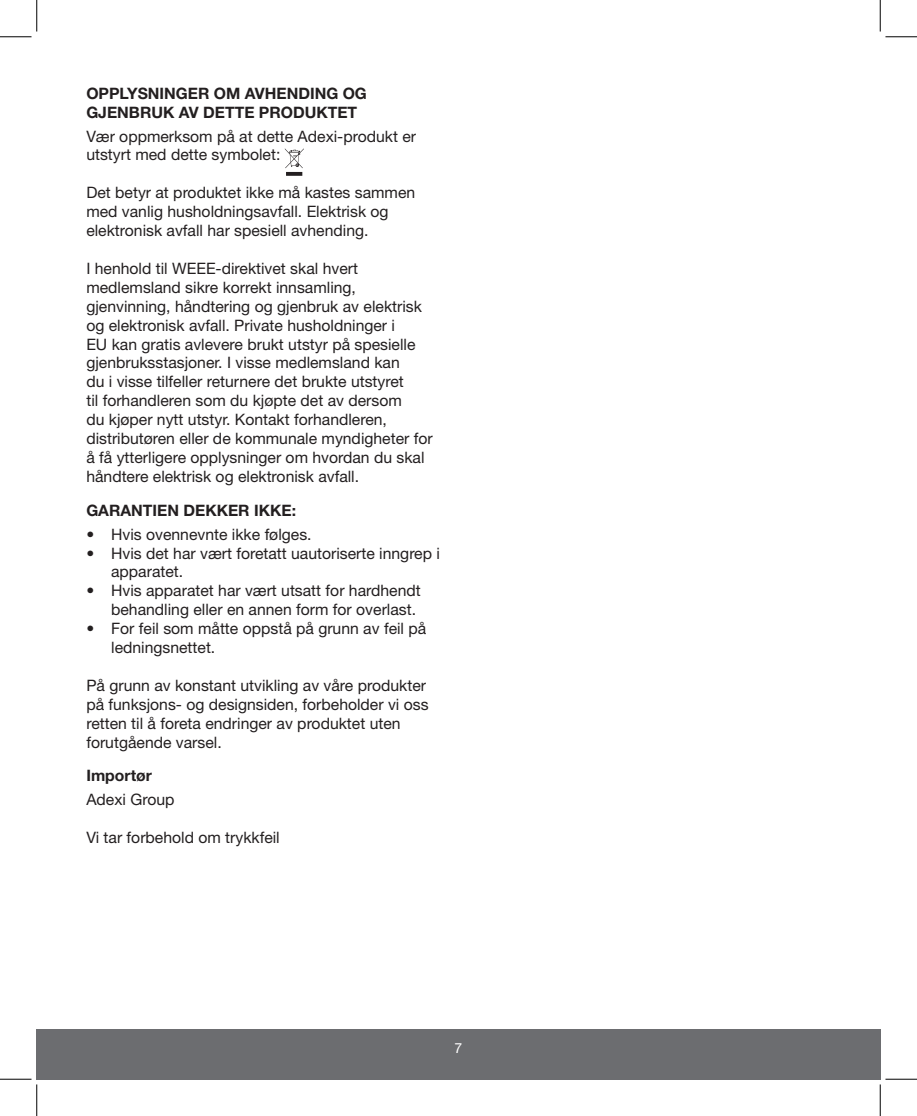
<style>
.page{position:relative;width:917px;height:1116px;background:#fff}
.page>*{position:absolute;margin:0;border:0;box-sizing:border-box;transform-origin:0 0}
.t1{font:15.75px/18.9px "Helvetica Neue";color:#231f20}
.t2{font:700 15.75px/18.9px "Helvetica Neue";color:#231f20}
.t3{font:14px "Helvetica Neue";color:#fff}
</style>
<div class="page">
<div style="left:37px;top:1029px;width:843px;height:49px;background:#6c6d70"></div>
<svg style="left:286px;top:172px;width:16px;height:4px"></svg>
<svg style="left:285px;top:148px;width:19px;height:20px"></svg>
<hr style="left:0;top:36px;width:32px;height:1px;background:#000">
<hr style="left:885px;top:36px;width:32px;height:1px;background:#000">
<hr style="left:0;top:1078px;width:32px;height:1px;background:#000">
<hr style="left:885px;top:1078px;width:32px;height:1px;background:#000">
<hr style="left:36px;top:0;width:1px;height:32px;background:#000">
<hr style="left:36px;top:1084px;width:1px;height:31px;background:#000">
<hr style="left:880px;top:0;width:1px;height:32px;background:#000">
<hr style="left:880px;top:1084px;width:1px;height:31px;background:#000">
<p class="t2" style="left:86px;top:83px;width:282px">OPPLYSNINGER OM AVHENDING OG<br>GJENBRUK AV DETTE PRODUKTET</p>
<p class="t1" style="left:86px;top:126px;width:331px">Vær oppmerksom på at dette Adexi-produkt er utstyrt med dette symbolet:</p>
<p class="t1" style="left:86px;top:183px;width:330px">Det betyr at produktet ikke må kastes sammen med vanlig husholdningsavfall. Elektrisk og elektronisk avfall har spesiell avhending.</p>
<p class="t1" style="left:86px;top:258px;width:348px">I henhold til WEEE-direktivet skal hvert medlemsland sikre korrekt innsamling, gjenvinning, håndtering og gjenbruk av elektrisk og elektronisk avfall. Private husholdninger i<br>EU kan gratis avlevere brukt utstyr på spesielle gjenbruksstasjoner. I visse medlemsland kan<br>du i visse tilfeller returnere det brukte utstyret<br>til forhandleren som du kjøpte det av dersom<br>du kjøper nytt utstyr. Kontakt forhandleren, distributøren eller de kommunale myndigheter for å få ytterligere opplysninger om hvordan du skal håndtere elektrisk og elektronisk avfall.</p>
<p class="t2" style="left:86px;top:500px;width:211px">GARANTIEN DEKKER IKKE:</p>
<p class="t1" style="left:86px;top:524px;width:227px">• Hvis ovennevnte ikke følges.</p>
<p class="t1" style="left:111px;top:543px;width:330px;text-indent:-25px">• Hvis det har vært foretatt uautoriserte inngrep i apparatet.</p>
<p class="t1" style="left:86px;top:581px;width:336px;text-align:right">• Hvis apparatet har vært utsatt for hardhendt behandling eller en annen form for overlast.</p>
<p class="t1" style="left:111px;top:618px;width:317px;text-indent:-25px">• For feil som måtte oppstå på grunn av feil på ledningsnettet.</p>
<p class="t1" style="left:86px;top:675px;width:344px">På grunn av konstant utvikling av våre produkter på funksjons- og designsiden, forbeholder vi oss retten til å foreta endringer av produktet uten forutgående varsel.</p>
<p class="t2" style="left:86px;top:766px;width:67px">Importør</p>
<p class="t1" style="left:86px;top:790px;width:90px">Adexi Group</p>
<p class="t1" style="left:86px;top:827px;width:195px">Vi tar forbehold om trykkfeil</p>
<p class="t3" style="left:455px;top:1038px;width:9px">7</p>
</div>
